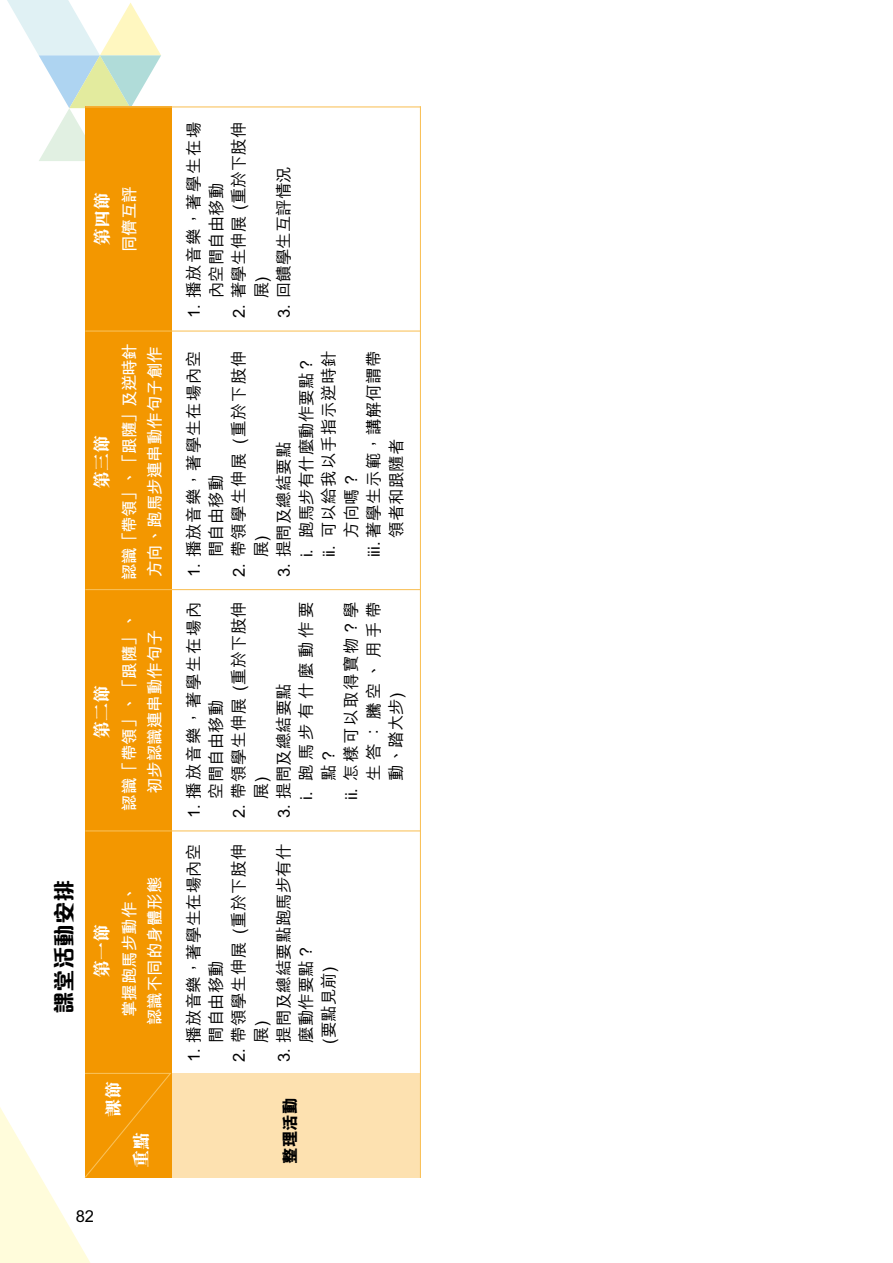
<style>
.page{position:relative;width:893px;height:1263px;background:#fff}
.page>*{position:absolute;margin:0;border:0;box-sizing:border-box;transform-origin:0 0}
.t1{font:800 22.5px "M Qing Hua HK";color:#000}
.t2{font:800 18px "M Sung HK";color:#fff}
.t3{font:500 16.5px/22.5px "M Hei HK";letter-spacing:.005em;color:#000}
.t4{font:700 16.5px/25.2px "M Hei HK";color:#fff;text-align:center}
.t5{font:500 16.5px "M Hei HK";letter-spacing:.04em;color:#000}
.t6{font:500 16.5px/22.5px "M Hei HK";letter-spacing:.095em;color:#000}
.t7{font:500 16.5px/22.5px "M Hei HK";letter-spacing:.05em;color:#000}
.t8{font:500 16.5px/22.5px "M Hei HK";letter-spacing:.075em;color:#000}
.t9{font:500 16.5px/22.5px "M Hei HK";letter-spacing:.03em;color:#000}
.t10{font:500 16.5px/22.5px "M Hei HK";letter-spacing:.07em;color:#000}
.t11{font:500 16.5px "M Hei HK";letter-spacing:.1em;color:#000}
.t12{font:500 16.5px "M Hei HK";letter-spacing:.235em;color:#000}
.t13{font:800 16.5px "M Hei HK";color:#000}
</style>
<div class="page">
<svg style="left:7px;top:0;width:154px;height:161px"></svg>
<div style="left:121px;top:1073px;width:299px;height:105px;background:#fde1b0"></div>
<div style="left:85px;top:106px;width:86px;height:1072px;background:#f39700"></div>
<svg style="left:0;top:1072px;width:172px;height:191px"></svg>
<hr style="left:85px;top:330px;width:336px;height:2px;background:#f9c159">
<hr style="left:85px;top:106px;width:336px;height:1px;background:#f9c159">
<hr style="left:85px;top:589px;width:336px;height:1px;background:#f9c159">
<hr style="left:85px;top:830px;width:336px;height:1px;background:#f9c159">
<hr style="left:420px;top:106px;width:1px;height:1072px;background:#f9c159">
<p class="t2" style="left:90px;top:246px;width:55px;rotate:-90deg">第四節</p>
<p class="t4" style="left:116px;top:252px;width:67px;rotate:-90deg">同儕互評</p>
<p class="t2" style="left:89px;top:489px;width:55px;rotate:-90deg">第三節</p>
<p class="t4" style="left:116px;top:579px;width:237px;text-align:left;rotate:-90deg">認識「帶領」、「跟隨」及逆時針方向、跑馬步連串動作句子創作</p>
<p class="t2" style="left:89px;top:739px;width:55px;rotate:-90deg">第二節</p>
<p class="t4" style="left:116px;top:811px;width:199px;rotate:-90deg">認識「帶領」、「跟隨」、初步認識連串動作句子</p>
<h1 class="t1" style="left:48px;top:1014px;width:136px;rotate:-90deg">課堂活動安排</h1>
<p class="t2" style="left:89px;top:978px;width:55px;rotate:-90deg">第一節</p>
<p class="t4" style="left:116px;top:1025px;width:150px;rotate:-90deg">掌握跑馬步動作、認識不同的身體形態</p>
<p class="t2" style="left:101px;top:1116px;width:37px;rotate:-90deg">課節</p>
<p class="t2" style="left:129px;top:1168px;width:38px;rotate:-90deg">重點</p>
<p class="t3" style="left:76px;top:1203px;width:20px">82</p>
<p class="t8" style="left:181px;top:298px;width:178px;text-indent:-20px;rotate:-90deg">1. 播放音樂，著學生在場內空間自由移動</p>
<p class="t3" style="left:226px;top:298px;width:178px;text-indent:-19px;rotate:-90deg">2. 著學生伸展 (重於下肢伸展)</p>
<p class="t3" style="left:271px;top:318px;width:153px;rotate:-90deg">3. 回饋學生互評情況</p>
<p class="t3" style="left:294px;top:557px;width:203px;rotate:-90deg">i. 跑馬步有什麼動作要點？</p>
<p class="t5" style="left:317px;top:557px;width:209px;rotate:-90deg">ii. 可以給我以手指示逆時針</p>
<p class="t5" style="left:362px;top:557px;width:209px;rotate:-90deg">iii. 著學生示範，講解何謂帶</p>
<p class="t7" style="left:181px;top:557px;width:209px;text-indent:-20px;rotate:-90deg">1. 播放音樂，著學生在場內空間自由移動</p>
<p class="t10" style="left:226px;top:557px;width:209px;text-indent:-19px;rotate:-90deg">2. 帶領學生伸展 (重於下肢伸展)</p>
<p class="t3" style="left:384px;top:538px;width:100px;rotate:-90deg">領者和跟隨者</p>
<p class="t3" style="left:271px;top:577px;width:137px;rotate:-90deg">3. 提問及總結要點</p>
<p class="t3" style="left:339px;top:538px;width:67px;rotate:-90deg">方向嗎？</p>
<p class="t11" style="left:339px;top:800px;width:201px;rotate:-90deg">ii. 怎樣可以取得寶物？學</p>
<p class="t3" style="left:361px;top:780px;width:181px;rotate:-90deg">生答：騰空、用手帶</p>
<p class="t12" style="left:294px;top:800px;width:201px;rotate:-90deg">i. 跑馬步有什麼動作要</p>
<p class="t6" style="left:181px;top:798px;width:199px;text-indent:-20px;rotate:-90deg">1. 播放音樂，著學生在場內空間自由移動</p>
<p class="t3" style="left:226px;top:798px;width:199px;text-indent:-20px;rotate:-90deg">2. 帶領學生伸展 (重於下肢伸展)</p>
<p class="t3" style="left:271px;top:818px;width:137px;rotate:-90deg">3. 提問及總結要點</p>
<p class="t3" style="left:384px;top:780px;width:89px;rotate:-90deg">動、踏大步)</p>
<p class="t3" style="left:316px;top:780px;width:34px;rotate:-90deg">點？</p>
<p class="t3" style="left:181px;top:1042px;width:201px;text-indent:-20px;rotate:-90deg">1. 播放音樂，著學生在場內空間自由移動</p>
<p class="t9" style="left:226px;top:1042px;width:201px;text-indent:-19px;rotate:-90deg">2. 帶領學生伸展 (重於下肢伸展)</p>
<p class="t3" style="left:271px;top:1044px;width:202px;text-indent:-18px;rotate:-90deg">3. 提問及總結要點跑馬步有什麼動作要點？<br>(要點見前)</p>
<p class="t13" style="left:279px;top:1164px;width:67px;rotate:-90deg">整理活動</p>
</div>
